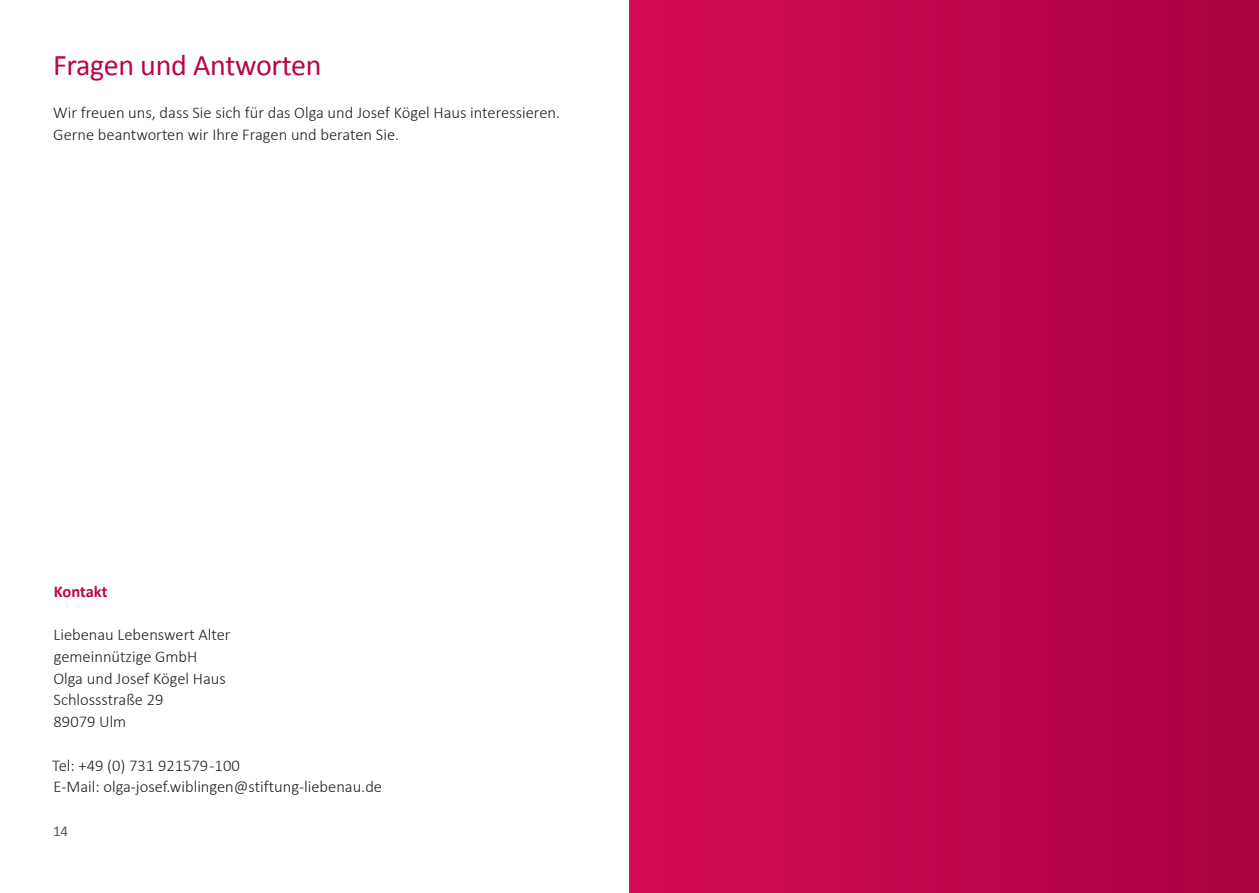
<style>
.page{position:relative;width:1259px;height:893px;background:#fff}
.page>*{position:absolute;margin:0;border:0;box-sizing:border-box;transform-origin:0 0}
.t1{font:30px "Calibri";letter-spacing:-.01em;color:#ba0549}
.t2{font:300 16.5px/21.8px "Calibri";color:#231f20}
.t3{font:700 16.5px "Calibri";letter-spacing:-.005em;color:#ba0549}
.t4{font:15px "Calibri";color:#57585a}
</style>
<div class="page">
<div style="left:629px;top:0;width:630px;height:893px;background:linear-gradient(to right,#d50c56,#a90141)"></div>
<h1 class="t1" style="left:53px;top:46px;width:270px">Fragen und Antworten</h1>
<p class="t2" style="left:53px;top:102px;width:508px">Wir freuen uns, dass Sie sich für das Olga und Josef Kögel Haus interessieren.<br>Gerne beantworten wir Ihre Fragen und beraten Sie.</p>
<p class="t3" style="left:54px;top:581px;width:55px">Kontakt</p>
<p class="t2" style="left:53px;top:624px;width:179px">Liebenau Lebenswert Alter gemeinnützige GmbH<br>Olga und Josef Kögel Haus<br>Schlossstraße 29<br>89079 Ulm</p>
<p class="t2" style="left:52px;top:754px;width:331px">Tel: +49 (0) 731 921579 -100<br>E-Mail: olga-josef.wiblingen@stiftung-liebenau.de</p>
<p class="t4" style="left:53px;top:822px;width:16px">14</p>
</div>
